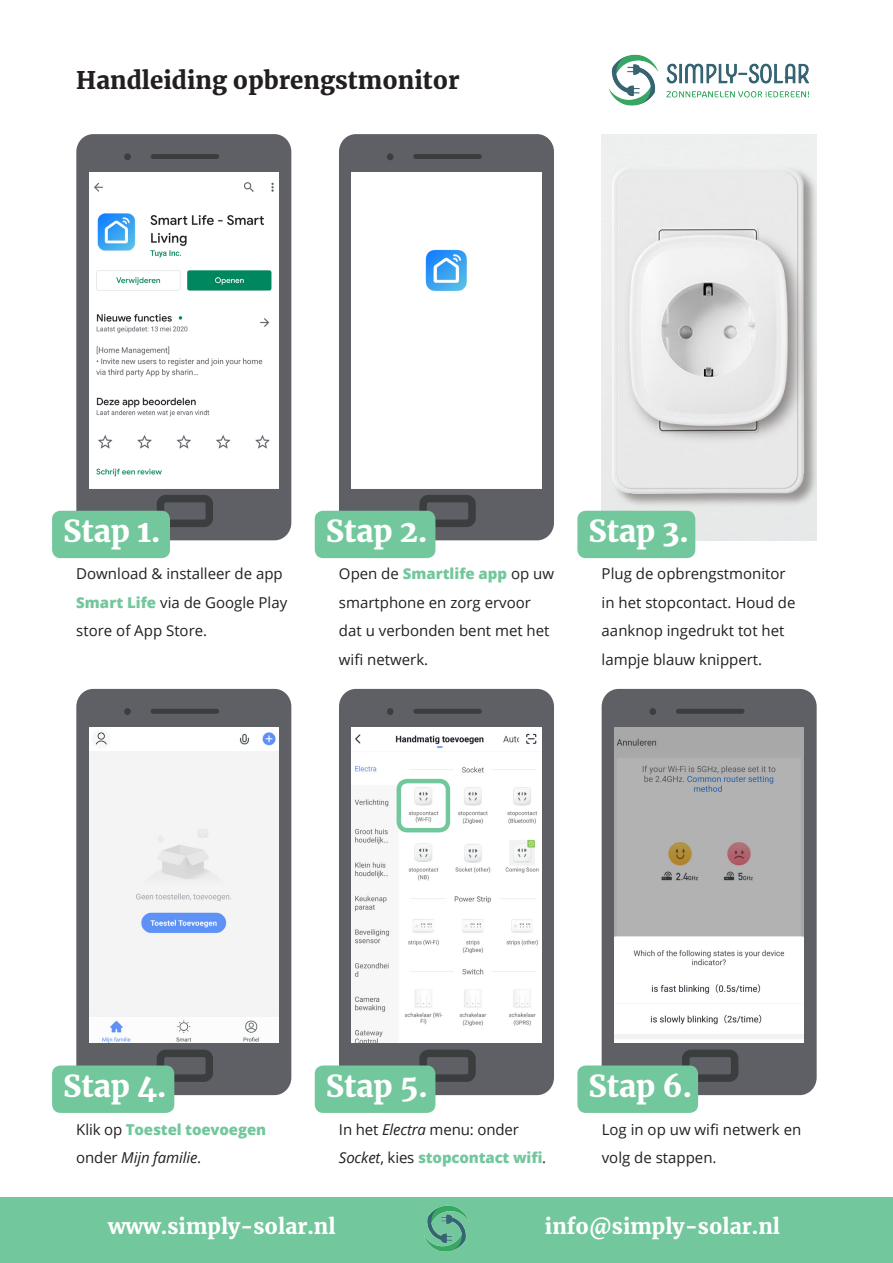
<style>
.page{position:relative;width:893px;height:1263px;background:#fff}
.page>*{position:absolute;margin:0;border:0;box-sizing:border-box;transform-origin:0 0}
.Kop1{font:900 30px "Merriweather";color:#fff}
.Normale_tekst{font:900 24px "Merriweather";color:#231f20}
.t1{font:900 21px "Merriweather";color:#fff}
.Normale_tekst-2{font:15px/28.5px "Open Sans";color:#231f20}
.Normale_tekst-3{font:800 15px/28.5px "Open Sans";letter-spacing:-.01em;color:#73c79c}
.s1{font-weight:800;color:#73c79c}
.s2{font-weight:400;color:#231f20}
.s3{font-weight:400;font-style:italic;color:#231f20}
.s4{font-style:italic}
</style>
<div class="page">
<img style="left:602px;top:134px;width:215px;height:406px">
<div style="left:0;top:1197px;width:893px;height:66px;background:#73c79c"></div>
<img style="left:424px;top:1205px;width:45px;height:47px">
<div style="left:76px;top:134px;width:215px;height:406px;background:#5f6065;border-radius:17px"></div>
<div style="left:157px;top:495px;width:56px;height:32px;border:8px solid #3a3e3e;border-radius:5px"></div>
<div style="left:124px;top:153px;width:7px;height:7px;background:#3a3e3e;border-radius:50%"></div>
<div style="left:151px;top:154px;width:68px;height:5px;background:#3a3e3e;border-radius:2px"></div>
<div style="left:76px;top:689px;width:215px;height:406px;background:#5f6065;border-radius:17px"></div>
<div style="left:157px;top:1050px;width:56px;height:32px;border:8px solid #3a3e3e;border-radius:5px"></div>
<div style="left:124px;top:708px;width:7px;height:7px;background:#3a3e3e;border-radius:50%"></div>
<div style="left:151px;top:709px;width:68px;height:5px;background:#3a3e3e;border-radius:2px"></div>
<div style="left:339px;top:134px;width:215px;height:406px;background:#5f6065;border-radius:17px"></div>
<div style="left:419px;top:495px;width:57px;height:32px;border:8px solid #3a3e3e;border-radius:5px"></div>
<div style="left:387px;top:153px;width:6px;height:7px;background:#3a3e3e;border-radius:50%"></div>
<div style="left:413px;top:154px;width:69px;height:5px;background:#3a3e3e;border-radius:2px"></div>
<div style="left:339px;top:689px;width:215px;height:406px;background:#5f6065;border-radius:17px"></div>
<div style="left:419px;top:1050px;width:57px;height:32px;border:8px solid #3a3e3e;border-radius:5px"></div>
<div style="left:387px;top:708px;width:6px;height:7px;background:#3a3e3e;border-radius:50%"></div>
<div style="left:413px;top:709px;width:69px;height:5px;background:#3a3e3e;border-radius:2px"></div>
<div style="left:602px;top:689px;width:215px;height:406px;background:#5f6065;border-radius:17px"></div>
<div style="left:682px;top:1050px;width:56px;height:32px;border:8px solid #3a3e3e;border-radius:5px"></div>
<div style="left:650px;top:708px;width:6px;height:7px;background:#3a3e3e;border-radius:50%"></div>
<div style="left:676px;top:709px;width:68px;height:5px;background:#3a3e3e;border-radius:2px"></div>
<img style="left:89px;top:172px;width:189px;height:316px">
<img style="left:89px;top:727px;width:189px;height:316px">
<div style="left:352px;top:172px;width:189px;height:316px;background:#fff"></div>
<img style="left:352px;top:727px;width:189px;height:316px">
<img style="left:614px;top:727px;width:190px;height:316px">
<div style="left:52px;top:511px;width:118px;height:47px;background:#73c79c;border-radius:9px"></div>
<div style="left:52px;top:1065px;width:122px;height:48px;background:#73c79c;border-radius:9px"></div>
<div style="left:315px;top:511px;width:120px;height:47px;background:#73c79c;border-radius:9px"></div>
<div style="left:315px;top:1065px;width:120px;height:48px;background:#73c79c;border-radius:9px"></div>
<div style="left:577px;top:511px;width:118px;height:47px;background:#73c79c;border-radius:9px"></div>
<div style="left:577px;top:1065px;width:121px;height:48px;background:#73c79c;border-radius:9px"></div>
<img style="left:608px;top:54px;width:201px;height:52px">
<div style="left:397px;top:779px;width:53px;height:53px;border:4px solid #73c79c;border-radius:9px"></div>
<p class="Normale_tekst" style="left:76px;top:64px;width:385px">Handleiding opbrengstmonitor</p>
<p class="Kop1" style="left:63px;top:510px;width:99px">Stap 1.</p>
<p class="Normale_tekst-2" style="left:76px;top:559px;width:212px">Download &amp; installeer de app<br><span class="s1">Smart Life</span> via de Google Play store of App Store.</p>
<p class="Kop1" style="left:326px;top:510px;width:103px">Stap 2.</p>
<p class="Normale_tekst-2" style="left:339px;top:559px;width:217px">Open de <span class="s1">Smartlife app</span> op uw smartphone en zorg ervoor dat u verbonden bent met het wifi netwerk.</p>
<p class="Kop1" style="left:589px;top:510px;width:102px">Stap 3.</p>
<p class="Normale_tekst-2" style="left:602px;top:559px;width:195px">Plug de opbrengstmonitor in het stopcontact. Houd de aanknop ingedrukt tot het lampje blauw knippert.</p>
<p class="Kop1" style="left:63px;top:1065px;width:105px">Stap 4.</p>
<p class="Kop1" style="left:326px;top:1065px;width:103px">Stap 5.</p>
<p class="Kop1" style="left:589px;top:1065px;width:105px">Stap 6.</p>
<p class="Normale_tekst-3" style="left:76px;top:1114px;width:191px"><span class="s2">Klik op</span> Toestel toevoegen <span class="s2">onder</span> <span class="s3">Mijn familie</span><span class="s2">.</span></p>
<p class="Normale_tekst-2" style="left:339px;top:1114px;width:209px">In het <span class="s4">Electra</span> menu: onder<br><span class="s4">Socket</span>, kies <span class="s1">stopcontact wifi</span>.</p>
<p class="Normale_tekst-2" style="left:602px;top:1114px;width:201px">Log in op uw wifi netwerk en volg de stappen.</p>
<p class="t1" style="left:108px;top:1211px;width:229px">www.simply-solar.nl</p>
<p class="t1" style="left:545px;top:1211px;width:237px">info@simply-solar.nl</p>
</div>
